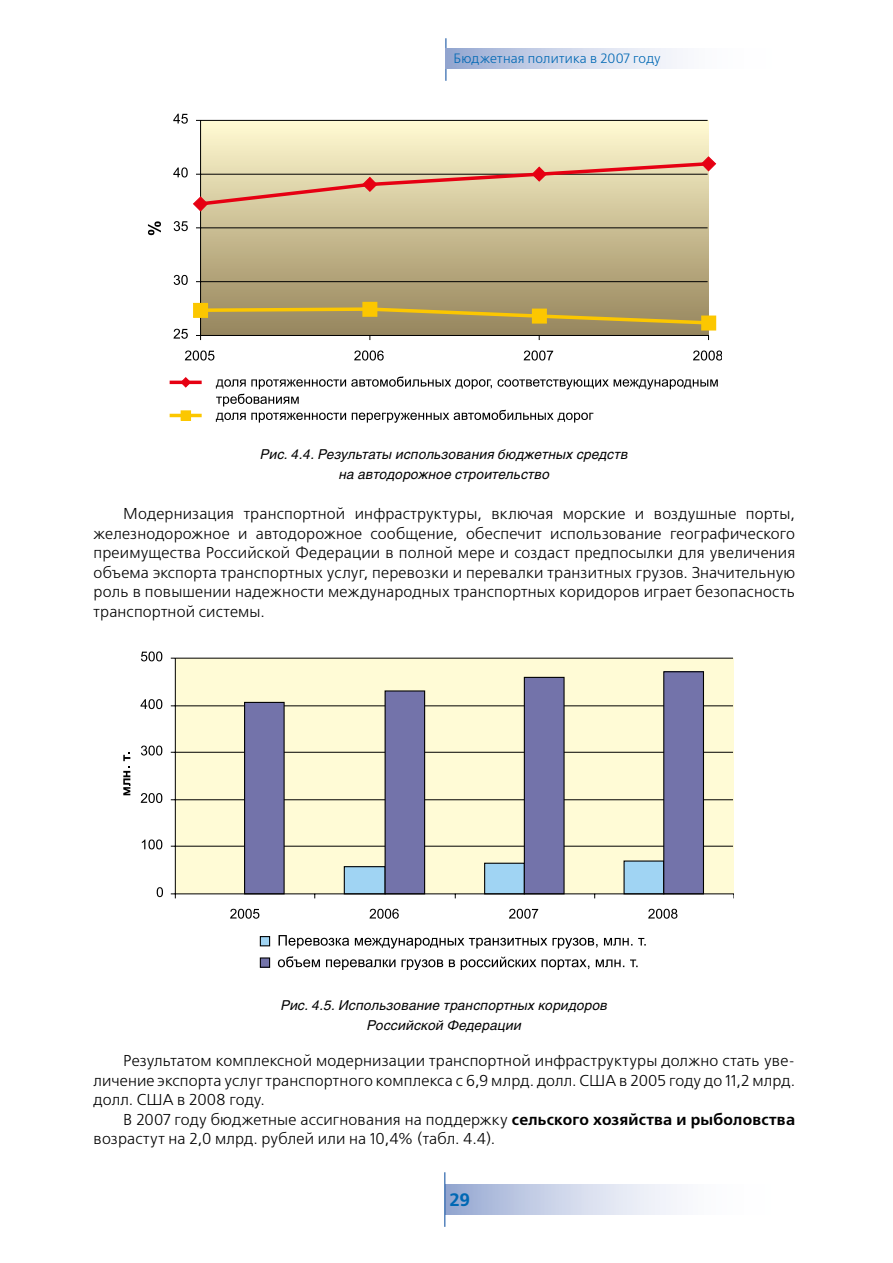
<style>
.page{position:relative;width:893px;height:1263px;background:#fff}
.page>*{position:absolute;margin:0;border:0;box-sizing:border-box;transform-origin:0 0}
.t1{font:700 18px "Free Set C";color:#0068b4}
.t2{font:15.75px/19.5px "Free Set C";letter-spacing:.01em;color:#000;text-align:justify}
.t3{font:italic 13.5px/19.5px "Helios";letter-spacing:.015em;color:#000;text-align:center}
.t4{font:13.5px "Free Set C";letter-spacing:.015em;color:#0068b4}
.s1{font-weight:700}
</style>
<div class="page">
<hr style="left:446px;top:38px;width:1px;height:43px;background:#00469b">
<svg style="left:446px;top:49px;width:231px;height:20px;background:#cad3e8"></svg>
<svg style="left:446px;top:1184px;width:231px;height:31px;background:#cbd3e8"></svg>
<hr style="left:445px;top:1172px;width:1px;height:55px;background:#00469b">
<svg style="left:201px;top:121px;width:507px;height:214px;background:#c6ba91"></svg>
<hr style="left:201px;top:281px;width:507px;height:1px;background:#000">
<hr style="left:201px;top:228px;width:507px;height:1px;background:#000">
<hr style="left:201px;top:120px;width:507px;height:1px;background:#000">
<hr style="left:200px;top:120px;width:1px;height:215px;background:#000">
<hr style="left:201px;top:335px;width:507px;height:1px;background:#000">
<svg style="left:201px;top:307px;width:508px;height:19px;background:#ae9853"></svg>
<div style="left:194px;top:303px;width:14px;height:14px;background:#fcc700"></div>
<div style="left:193px;top:303px;width:15px;height:15px;border:1px solid #fcc700"></div>
<div style="left:363px;top:302px;width:14px;height:14px;background:#fcc700"></div>
<div style="left:362px;top:302px;width:15px;height:15px;border:1px solid #fcc700"></div>
<div style="left:532px;top:309px;width:14px;height:14px;background:#fcc700"></div>
<div style="left:532px;top:309px;width:15px;height:15px;border:1px solid #fcc700"></div>
<div style="left:702px;top:316px;width:14px;height:14px;background:#fcc700"></div>
<div style="left:701px;top:315px;width:15px;height:16px;border:1px solid #fcc700"></div>
<svg style="left:174px;top:329px;width:14px;height:10px"></svg>
<svg style="left:174px;top:275px;width:14px;height:10px"></svg>
<svg style="left:174px;top:221px;width:14px;height:10px"></svg>
<svg style="left:173px;top:155px;width:544px;height:57px;background:#dec7a4"></svg>
<svg style="left:173px;top:114px;width:15px;height:10px"></svg>
<svg style="left:185px;top:350px;width:29px;height:11px"></svg>
<svg style="left:354px;top:350px;width:30px;height:11px"></svg>
<svg style="left:524px;top:350px;width:29px;height:11px"></svg>
<svg style="left:693px;top:350px;width:29px;height:11px"></svg>
<svg style="left:148px;top:221px;width:13px;height:14px"></svg>
<hr style="left:170px;top:381px;width:32px;height:3px;background:#e60012">
<svg style="left:180px;top:377px;width:12px;height:11px"></svg>
<hr style="left:170px;top:414px;width:32px;height:3px;background:#fcc700">
<div style="left:181px;top:411px;width:9px;height:9px;background:#fcc700"></div>
<div style="left:181px;top:410px;width:10px;height:11px;border:1px solid #fcc700"></div>
<svg style="left:216px;top:376px;width:502px;height:47px"></svg>
<div style="left:175px;top:658px;width:559px;height:236px;background:#fffbd6"></div>
<hr style="left:175px;top:846px;width:558px;height:1px;background:#000">
<hr style="left:175px;top:799px;width:558px;height:1px;background:#000">
<hr style="left:175px;top:752px;width:558px;height:1px;background:#000">
<hr style="left:175px;top:706px;width:558px;height:1px;background:#000">
<hr style="left:175px;top:658px;width:558px;height:1px;background:#000">
<div style="left:344px;top:867px;width:41px;height:27px;background:#a0d4f3"></div>
<div style="left:344px;top:866px;width:42px;height:28px;border:1px solid #000"></div>
<div style="left:485px;top:863px;width:39px;height:31px;background:#a0d4f3"></div>
<div style="left:484px;top:863px;width:41px;height:31px;border:1px solid #000"></div>
<div style="left:624px;top:861px;width:40px;height:33px;background:#a0d4f3"></div>
<div style="left:623px;top:860px;width:41px;height:34px;border:1px solid #000"></div>
<div style="left:245px;top:702px;width:39px;height:192px;background:#7373aa"></div>
<div style="left:244px;top:702px;width:41px;height:192px;border:1px solid #000"></div>
<div style="left:385px;top:691px;width:40px;height:203px;background:#7373aa"></div>
<div style="left:385px;top:690px;width:40px;height:204px;border:1px solid #000"></div>
<div style="left:524px;top:677px;width:40px;height:217px;background:#7373aa"></div>
<div style="left:524px;top:677px;width:41px;height:217px;border:1px solid #000"></div>
<div style="left:664px;top:672px;width:39px;height:222px;background:#7373aa"></div>
<div style="left:663px;top:671px;width:41px;height:223px;border:1px solid #000"></div>
<hr style="left:175px;top:658px;width:1px;height:236px;background:#000">
<hr style="left:175px;top:894px;width:559px;height:1px;background:#000">
<svg style="left:157px;top:887px;width:6px;height:10px"></svg>
<svg style="left:142px;top:839px;width:20px;height:10px"></svg>
<svg style="left:141px;top:793px;width:21px;height:10px"></svg>
<svg style="left:141px;top:745px;width:21px;height:10px"></svg>
<svg style="left:140px;top:699px;width:22px;height:10px"></svg>
<svg style="left:141px;top:651px;width:21px;height:10px"></svg>
<svg style="left:230px;top:909px;width:29px;height:10px"></svg>
<svg style="left:370px;top:909px;width:29px;height:10px"></svg>
<svg style="left:509px;top:909px;width:29px;height:10px"></svg>
<svg style="left:648px;top:909px;width:29px;height:10px"></svg>
<svg style="left:123px;top:752px;width:7px;height:43px"></svg>
<div style="left:260px;top:936px;width:10px;height:10px;background:#a0d4f3"></div>
<div style="left:260px;top:936px;width:10px;height:10px;border:1px solid #000"></div>
<svg style="left:279px;top:935px;width:367px;height:14px"></svg>
<div style="left:260px;top:958px;width:10px;height:9px;background:#7373aa"></div>
<div style="left:260px;top:957px;width:10px;height:11px;border:1px solid #000"></div>
<svg style="left:278px;top:956px;width:360px;height:14px"></svg>
<p class="t4" style="left:454px;top:51px;width:209px">Бюджетная политика в 2007 году</p>
<p class="t3" style="left:261px;top:444px;width:369px">Рис. 4.4. Результаты использования бюджетных средств на автодорожное строительство</p>
<p class="t2" style="left:94px;top:505px;width:703px;text-indent:30px">Модернизация транспортной инфраструктуры, включая морские и воздушные порты, железнодорожное и автодорожное сообщение, обеспечит использование географического преимущества Российской Федерации в полной мере и создаст предпосылки для увеличения объема экспорта транспортных услуг, перевозки и перевалки транзитных грузов. Значительную роль в повышении надежности международных транспортных коридоров играет безопасность транспортной системы.</p>
<p class="t3" style="left:281px;top:996px;width:328px">Рис. 4.5. Использование транспортных коридоров<br>Российской Федерации</p>
<p class="t2" style="left:94px;top:1052px;width:703px;text-indent:30px">Результатом комплексной модернизации транспортной инфраструктуры должно стать уве&shy;личение экспорта услуг транспортного комплекса с 6,9 млрд. долл. США в 2005 году до 11,2 млрд. долл. США в 2008 году.</p>
<p class="t2" style="left:94px;top:1110px;width:703px;text-indent:30px">В 2007 году бюджетные ассигнования на поддержку <span class="s1">сельского хозяйства и рыболовства </span>возрастут на 2,0 млрд. рублей или на 10,4% (табл. 4.4).</p>
<p class="t1" style="left:449px;top:1189px;width:21px">29</p>
</div>
